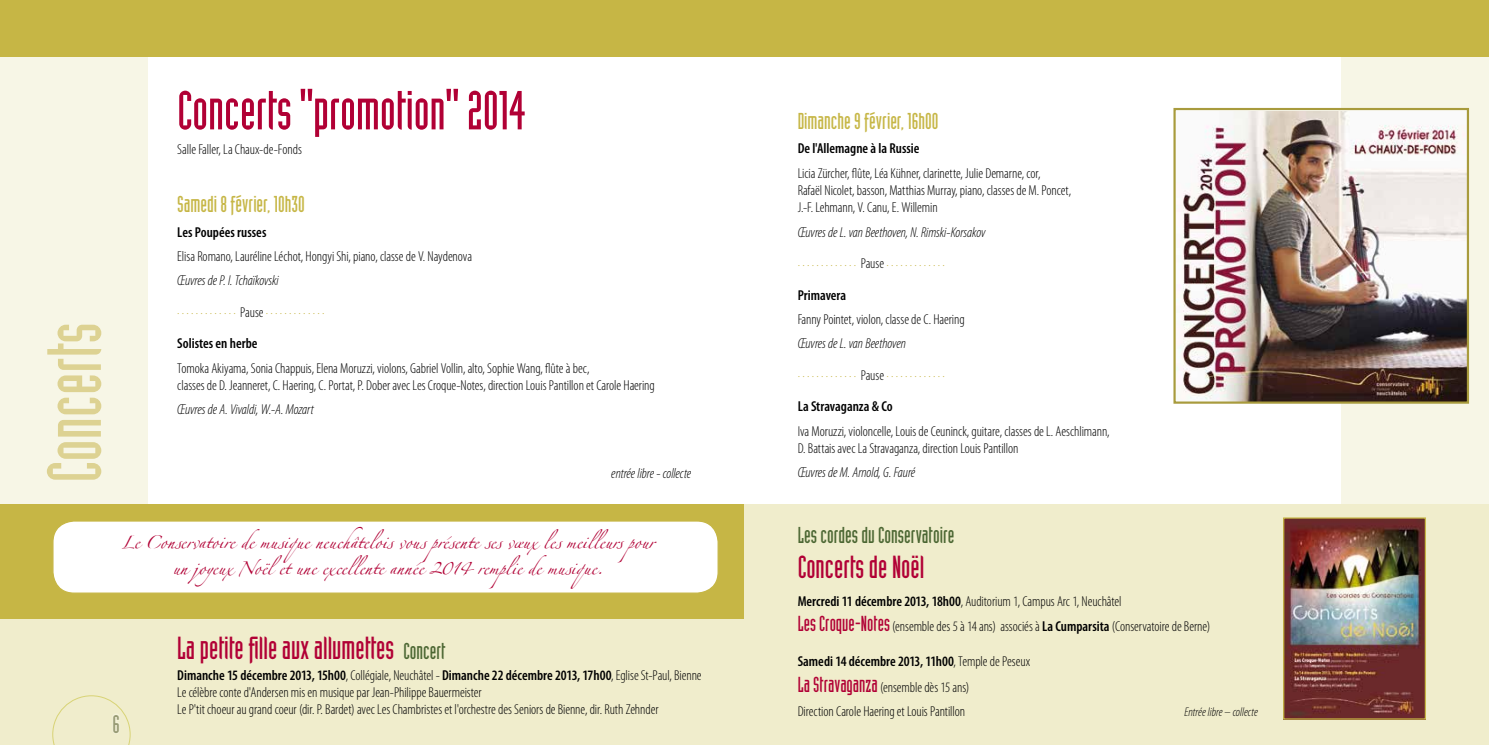
<style>
.page{position:relative;width:1489px;height:745px;background:#fff}
.page>*{position:absolute;margin:0;border:0;box-sizing:border-box;transform-origin:0 0}
.t1{font:75px "Industria Solid";color:#ddd292}
.t2{font:53.75px "Industria Solid";color:#b10035}
.t3{font:31.25px "Industria Solid";color:#b10035}
.t4{font:28.75px/26.2px "Zapfino";color:#b10035;text-align:center}
.t5{font:25px "Industria Solid";color:#989b75}
.t6{font:22.5px "Industria Solid";color:#c6b645}
.t7{font:22.5px "Industria Solid";color:#4b6632}
.t8{font:300 condensed 14.38px/17.2px "Myriad Pro";letter-spacing:-.005em;color:#000}
.t9{font:italic 300 condensed 14.38px/28.9px "Myriad Pro";letter-spacing:-.005em;color:#000}
.t10{font:300 condensed 14.38px/28.9px "Myriad Pro";letter-spacing:-.005em;color:#c6b645}
.t11{font:600 condensed 14.38px "Myriad Pro";color:#000}
.t12{font:italic 300 condensed 12.5px "Myriad Pro";letter-spacing:-.005em;color:#000}
.s1{font-family:"Futura";font-stretch:condensed}
.s2{font-style:italic;color:#000}
.s3{color:#000}
.s4{font-size:22.5px;color:#4b6632}
.s5{font-weight:600}
.s6{font-style:normal;color:#c6b645}
.s7{font-style:normal}
.s8{font-family:"Industria Solid";font-weight:400;font-stretch:normal;font-size:21.25px;color:#b10035}
</style>
<div class="page">
<div style="left:0;top:0;width:148px;height:744px;background:#f7f6e6"></div>
<div style="left:1341px;top:0;width:147px;height:504px;background:#f7f6e6"></div>
<div style="left:0;top:0;width:1488px;height:56px;background:#c6b645"></div>
<div style="left:0;top:504px;width:744px;height:115px;background:#c6b645"></div>
<div style="left:0;top:619px;width:744px;height:125px;background:#f0edcc"></div>
<svg style="left:52px;top:695px;width:79px;height:49px"></svg>
<div style="left:53px;top:520px;width:665px;height:72px;background:#fff;border-radius:21px"></div>
<div style="left:52px;top:520px;width:666px;height:73px;border:1px solid #c6b645;border-radius:21px"></div>
<div style="left:744px;top:504px;width:744px;height:240px;background:#f0edcc"></div>
<img style="left:1176px;top:111px;width:289px;height:289px">
<div style="left:1173px;top:108px;width:295px;height:295px;border:2px solid #a89b3d"></div>
<img style="left:1284px;top:519px;width:139px;height:198px">
<div style="left:1282px;top:517px;width:143px;height:202px;border:1px solid #c6b645"></div>
<h1 class="t1" style="left:33px;top:482px;width:161px;rotate:-90deg">Concerts</h1>
<h2 class="t2" style="left:177px;top:81px;width:350px">Concerts <span class="s1">"</span>promotion<span class="s1">"</span> 2014</h2>
<p class="t8" style="left:177px;top:141px;width:126px">Salle Faller, La Chaux-de-Fonds</p>
<h3 class="t6" style="left:177px;top:192px;width:129px">Samedi 8 février, 10h30</h3>
<p class="t11" style="left:177px;top:224px;width:91px">Les Poupées russes</p>
<p class="t8" style="left:177px;top:248px;width:296px">Elisa Romano, Lauréline Léchot, Hongyi Shi, piano, classe de V. Naydenova</p>
<p class="t10" style="left:177px;top:266px;width:149px"><span class="s2">Œuvres de P. I. Tchaïkovski<br></span>. . . . . . . . . . . . . <span class="s3">Pause</span> . . . . . . . . . . . . .</p>
<p class="t11" style="left:177px;top:335px;width:82px">Solistes en herbe</p>
<p class="t8" style="left:177px;top:359px;width:479px">Tomoka Akiyama, Sonia Chappuis, Elena Moruzzi, violons, Gabriel Vollin, alto, Sophie Wang, flûte à bec,<br>classes de D. Jeanneret, C. Haering, C. Portat, P. Dober avec Les Croque-Notes, direction Louis Pantillon et Carole Haering</p>
<p class="t9" style="left:177px;top:395px;width:138px">Œuvres de A. Vivaldi, W.-A. Mozart</p>
<p class="t9" style="left:611px;top:459px;width:81px">entrée libre - collecte</p>
<h3 class="t4" style="left:121px;top:524px;width:535px">Le Conservatoire de musique neuchâtelois vous présente ses vœux les meilleurs pour un joyeux Noël et une excellente année 2014 remplie de musique.</h3>
<h3 class="t5" style="left:112px;top:709px;width:9px">6</h3>
<h3 class="t3" style="left:177px;top:630px;width:269px">La petite fille aux allumettes <span class="s4">Concert</span></h3>
<p class="t8" style="left:177px;top:666px;width:526px"><span class="s5">Dimanche 15 décembre 2013, 15h00</span>, Collégiale, Neuchâtel - <span class="s5">Dimanche 22 décembre 2013, 17h00</span>, Eglise St-Paul, Bienne<br>Le célèbre conte d'Andersen mis en musique par Jean-Philippe Bauermeister<br>Le P'tit choeur au grand coeur (dir. P. Bardet) avec Les Chambristes et l'orchestre des Seniors de Bienne, dir. Ruth Zehnder</p>
<h3 class="t6" style="left:797px;top:109px;width:142px">Dimanche 9 février, 16h00</h3>
<p class="t11" style="left:797px;top:141px;width:123px">De l'Allemagne à la Russie</p>
<p class="t8" style="left:797px;top:164px;width:275px">Licia Zürcher, flûte, Léa Kühner, clarinette, Julie Demarne, cor,<br>Rafaël Nicolet, basson, Matthias Murray, piano, classes de M. Poncet,<br>J.-F. Lehmann, V. Canu, E. Willemin</p>
<p class="t9" style="left:797px;top:218px;width:189px">Œuvres de L. van Beethoven, N. Rimski-Korsakov <span class="s6">. . . . . . . . . . . . .</span> <span class="s7">Pause</span> <span class="s6">. . . . . . . . . . . . .</span></p>
<p class="t11" style="left:797px;top:287px;width:50px">Primavera</p>
<p class="t8" style="left:797px;top:311px;width:168px">Fanny Pointet, violon, classe de C. Haering</p>
<p class="t10" style="left:797px;top:329px;width:149px"><span class="s2">Œuvres de L. van Beethoven<br></span>. . . . . . . . . . . . . <span class="s3">Pause</span> . . . . . . . . . . . . .</p>
<p class="t11" style="left:797px;top:398px;width:97px">La Stravaganza &amp; Co</p>
<p class="t8" style="left:797px;top:422px;width:313px">Iva Moruzzi, violoncelle, Louis de Ceuninck, guitare, classes de L. Aeschlimann,<br>D. Battais avec La Stravaganza, direction Louis Pantillon</p>
<p class="t9" style="left:797px;top:458px;width:119px">Œuvres de M. Arnold, G. Fauré</p>
<h3 class="t7" style="left:797px;top:522px;width:158px">Les cordes du Conservatoire</h3>
<h3 class="t3" style="left:797px;top:549px;width:128px">Concerts de Noël</h3>
<p class="t8" style="left:797px;top:588px;width:414px;line-height:25.5px"><span class="s5">Mercredi 11 décembre 2013, 18h00</span>, Auditorium 1, Campus Arc 1, Neuchâtel<br><span class="s8">Les Croque-Notes</span> (ensemble des 5 à 14 ans) associés à <span class="s5">La Cumparsita</span> (Conservatoire de Berne)</p>
<p class="t8" style="left:797px;top:649px;width:234px;line-height:24.9px"><span class="s5">Samedi 14 décembre 2013, 11h00</span>, Temple de Peseux<br><span class="s8">La Stravaganza</span> (ensemble dès 15 ans)<br>Direction Carole Haering et Louis Pantillon</p>
<p class="t12" style="left:1184px;top:704px;width:75px">Entrée libre – collecte</p>
</div>
